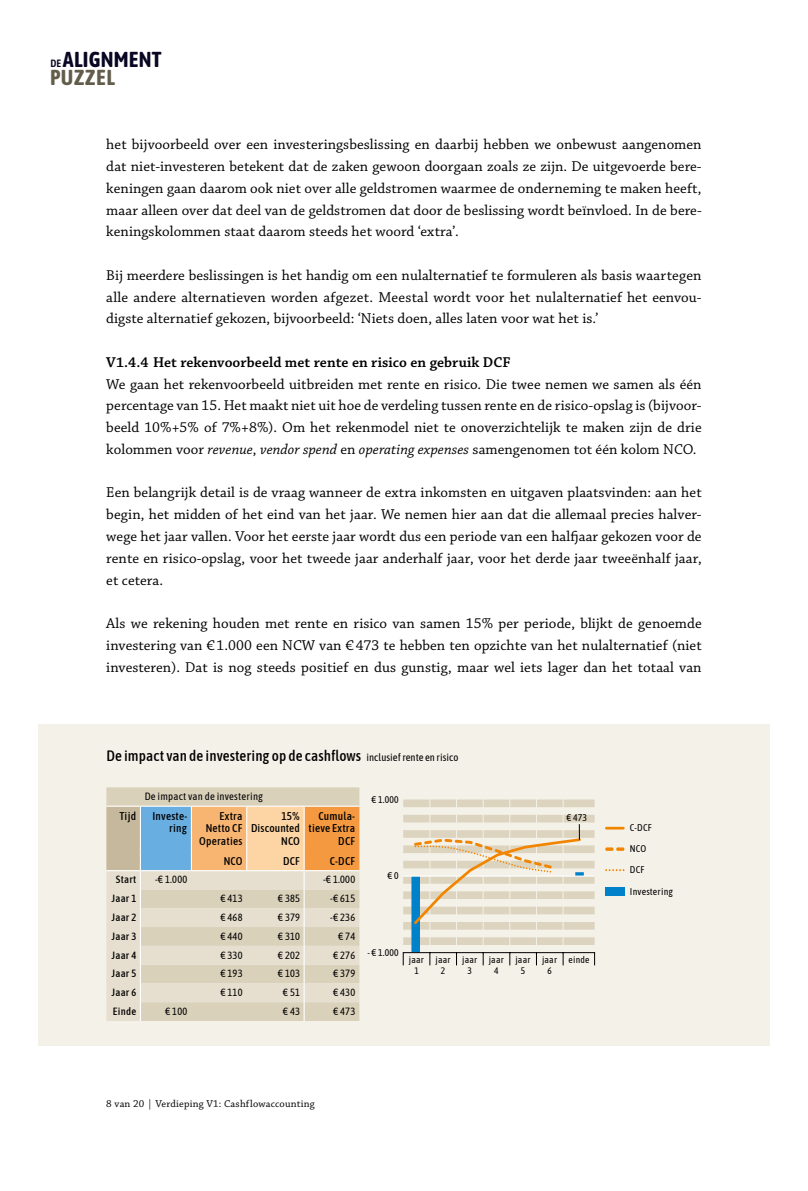
<style>
.page{position:relative;width:808px;height:1191px;background:#fff}
.page>*{position:absolute;margin:0;border:0;box-sizing:border-box;transform-origin:0 0}
.t1{font:700 21.6px/17.5px "Asap Condensed";letter-spacing:.01em;color:#080622}
.t2{font:15px/21.8px "Chaparral Pro";letter-spacing:.005em;color:#000;text-align:justify}
.t3{font:500 15px "Asap Condensed";letter-spacing:.005em;color:#000}
.t4{font:600 15px "Chaparral Pro";letter-spacing:.005em;color:#000}
.t5{font:500 11.25px/12.8px "Asap Condensed";letter-spacing:.02em;color:#000;text-align:right}
.t6{font:10.5px "Asap Condensed";letter-spacing:.02em;color:#000}
.t7{font:500 10.5px "Asap Condensed";letter-spacing:.02em;color:#000}
.t8{font:10.5px "Chaparral Pro";letter-spacing:.02em;color:#000}
.t9{font:9.75px/21.3px "Asap Condensed";letter-spacing:.02em;color:#000}
.t10{font:9.45px/10.5px "Asap Condensed";letter-spacing:.02em;color:#000;text-align:center}
.s1{font-weight:600;font-size:10.5px}
.s2{color:#625c4b}
.s3{font-style:italic}
.s4{font-weight:400;font-size:10.5px}
</style>
<div class="page">
<div style="left:38px;top:724px;width:732px;height:322px;background:#f4f1e9"></div>
<div style="left:106px;top:787px;width:253px;height:18px;background:#dad1bb"></div>
<hr style="left:106px;top:805px;width:34px;height:1px;background:#fff">
<hr style="left:140px;top:805px;width:51px;height:1px;background:#fff">
<hr style="left:191px;top:805px;width:56px;height:1px;background:#fff">
<hr style="left:247px;top:805px;width:57px;height:1px;background:#fff">
<hr style="left:304px;top:805px;width:55px;height:1px;background:#fff">
<svg style="left:106px;top:806px;width:253px;height:215px;background:#ddcfb7"></svg>
<hr style="left:106px;top:870px;width:34px;height:1px;background:#fff">
<hr style="left:140px;top:870px;width:51px;height:1px;background:#fff">
<hr style="left:191px;top:870px;width:56px;height:1px;background:#fff">
<hr style="left:247px;top:870px;width:57px;height:1px;background:#fff">
<hr style="left:304px;top:870px;width:55px;height:1px;background:#fff">
<div style="left:605px;top:887px;width:19px;height:8px;background:#0081c9"></div>
<svg style="left:606px;top:827px;width:17px;height:2px"></svg>
<svg style="left:605px;top:847px;width:19px;height:4px"></svg>
<svg style="left:605px;top:869px;width:19px;height:2px"></svg>
<svg style="left:402px;top:799px;width:193px;height:167px"></svg>
<h1 class="t1" style="left:50px;top:50px;width:113px"><span class="s1">DE</span>ALIGNMENT<br><span class="s2">PUZZEL</span></h1>
<p class="t2" style="left:106px;top:134px;width:597px">het bijvoorbeeld over een investeringsbeslissing en daarbij hebben we onbewust aangenomen dat niet-investeren betekent dat de zaken gewoon doorgaan zoals ze zijn. De uitgevoerde bere&shy;keningen gaan daarom ook niet over alle geldstromen waarmee de onderneming te maken heeft, maar alleen over dat deel van de geldstromen dat door de beslissing wordt beïnvloed. In de bere&shy;keningskolommen staat daarom steeds het woord ‘extra’.</p>
<p class="t2" style="left:106px;top:265px;width:597px">Bij meerdere beslissingen is het handig om een nulalternatief te formuleren als basis waartegen alle andere alternatieven worden afgezet. Meestal wordt voor het nulalternatief het eenvou&shy;digste alternatief gekozen, bijvoorbeeld: ‘Niets doen, alles laten voor wat het is.’</p>
<p class="t4" style="left:106px;top:354px;width:406px">V1.4.4 Het rekenvoorbeeld met rente en risico en gebruik DCF</p>
<p class="t2" style="left:106px;top:374px;width:597px">We gaan het rekenvoorbeeld uitbreiden met rente en risico. Die twee nemen we samen als één percentage van 15. Het maakt niet uit hoe de verdeling tussen rente en de risico-opslag is (bijvoor&shy;beeld 10%+5% of 7%+8%). Om het rekenmodel niet te onoverzichtelijk te maken zijn de drie kolommen voor <span class="s3">revenue</span>, <span class="s3">vendor spend</span> en <span class="s3">operating expenses</span> samengenomen tot één kolom NCO.</p>
<p class="t2" style="left:106px;top:482px;width:597px">Een belangrijk detail is de vraag wanneer de extra inkomsten en uitgaven plaatsvinden: aan het begin, het midden of het eind van het jaar. We nemen hier aan dat die allemaal precies halver&shy;wege het jaar vallen. Voor het eerste jaar wordt dus een periode van een halfjaar gekozen voor de rente en risico-opslag, voor het tweede jaar anderhalf jaar, voor het derde jaar tweeënhalf jaar, et cetera.</p>
<p class="t2" style="left:106px;top:613px;width:597px">Als we rekening houden met rente en risico van samen 15% per periode, blijkt de genoemde investering van € 1.000 een NCW van € 473 te hebben ten opzichte van het nulalternatief (niet investeren). Dat is nog steeds positief en dus gunstig, maar wel iets lager dan het totaal van</p>
<p class="t3" style="left:106px;top:745px;width:354px">De impact van de investering op de cashflows <span class="s4">inclusief rente en risico</span></p>
<p class="t6" style="left:145px;top:789px;width:120px">De impact van de investering</p>
<p class="t5" style="left:120px;top:808px;width:18px">Tijd</p>
<p class="t5" style="left:152px;top:808px;width:36px">Investe&shy;ring</p>
<p class="t5" style="left:199px;top:808px;width:45px">Extra<br>Netto CF<br>Operaties</p>
<p class="t5" style="left:251px;top:808px;width:50px">15%<br>Discounted<br>NCO</p>
<p class="t5" style="left:308px;top:808px;width:48px">Cumula&shy;tieve Extra<br>DCF</p>
<p class="t5" style="left:224px;top:853px;width:20px">NCO</p>
<p class="t5" style="left:283px;top:853px;width:18px">DCF</p>
<p class="t5" style="left:330px;top:853px;width:27px">C-DCF</p>
<p class="t7" style="left:116px;top:872px;width:22px">Start</p>
<p class="t6" style="left:155px;top:872px;width:34px">-€ 1.000</p>
<p class="t6" style="left:323px;top:872px;width:34px">-€ 1.000</p>
<p class="t7" style="left:111px;top:891px;width:26px">Jaar 1</p>
<p class="t6" style="left:220px;top:891px;width:24px">€ 413</p>
<p class="t6" style="left:278px;top:891px;width:24px">€ 385</p>
<p class="t6" style="left:330px;top:891px;width:26px">-€ 615</p>
<p class="t7" style="left:111px;top:910px;width:26px">Jaar 2</p>
<p class="t6" style="left:220px;top:910px;width:24px">€ 468</p>
<p class="t6" style="left:278px;top:910px;width:24px">€ 379</p>
<p class="t6" style="left:330px;top:910px;width:26px">-€ 236</p>
<p class="t7" style="left:111px;top:929px;width:26px">Jaar 3</p>
<p class="t6" style="left:220px;top:929px;width:24px">€ 440</p>
<p class="t6" style="left:278px;top:929px;width:24px">€ 310</p>
<p class="t6" style="left:338px;top:929px;width:19px">€74</p>
<p class="t7" style="left:111px;top:947px;width:26px">Jaar 4</p>
<p class="t6" style="left:220px;top:947px;width:24px">€ 330</p>
<p class="t6" style="left:278px;top:947px;width:24px">€ 202</p>
<p class="t6" style="left:333px;top:947px;width:24px">€ 276</p>
<p class="t7" style="left:111px;top:966px;width:26px">Jaar 5</p>
<p class="t6" style="left:220px;top:966px;width:24px">€ 193</p>
<p class="t6" style="left:278px;top:966px;width:24px">€ 103</p>
<p class="t6" style="left:333px;top:966px;width:24px">€ 379</p>
<p class="t7" style="left:111px;top:985px;width:26px">Jaar 6</p>
<p class="t6" style="left:220px;top:985px;width:24px">€ 110</p>
<p class="t6" style="left:283px;top:985px;width:19px">€51</p>
<p class="t6" style="left:333px;top:985px;width:24px">€ 430</p>
<p class="t7" style="left:113px;top:1004px;width:25px">Einde</p>
<p class="t6" style="left:165px;top:1004px;width:24px">€ 100</p>
<p class="t6" style="left:283px;top:1004px;width:19px">€43</p>
<p class="t6" style="left:333px;top:1004px;width:24px">€ 473</p>
<p class="t9" style="left:372px;top:788px;width:29px">€ 1.000</p>
<p class="t9" style="left:567px;top:806px;width:22px">€ 473</p>
<p class="t9" style="left:388px;top:864px;width:13px">€0</p>
<p class="t9" style="left:367px;top:941px;width:33px">- € 1.000</p>
<p class="t10" style="left:409px;top:954px;width:17px">jaar</p>
<p class="t10" style="left:569px;top:954px;width:22px">einde</p>
<p class="t10" style="left:414px;top:964px;width:6px">1</p>
<p class="t10" style="left:435px;top:954px;width:17px">jaar<br>2</p>
<p class="t10" style="left:462px;top:954px;width:17px">jaar<br>3</p>
<p class="t10" style="left:489px;top:954px;width:17px">jaar<br>4</p>
<p class="t10" style="left:515px;top:954px;width:17px">jaar<br>5</p>
<p class="t10" style="left:542px;top:954px;width:17px">jaar<br>6</p>
<p class="t8" style="left:106px;top:1097px;width:210px">8 van 20 | Verdieping V1: Cashflowaccounting</p>
<p class="t9" style="left:630px;top:816px;width:45px">C-DCF<br>NCO<br>DCF<br>Investering</p>
</div>
